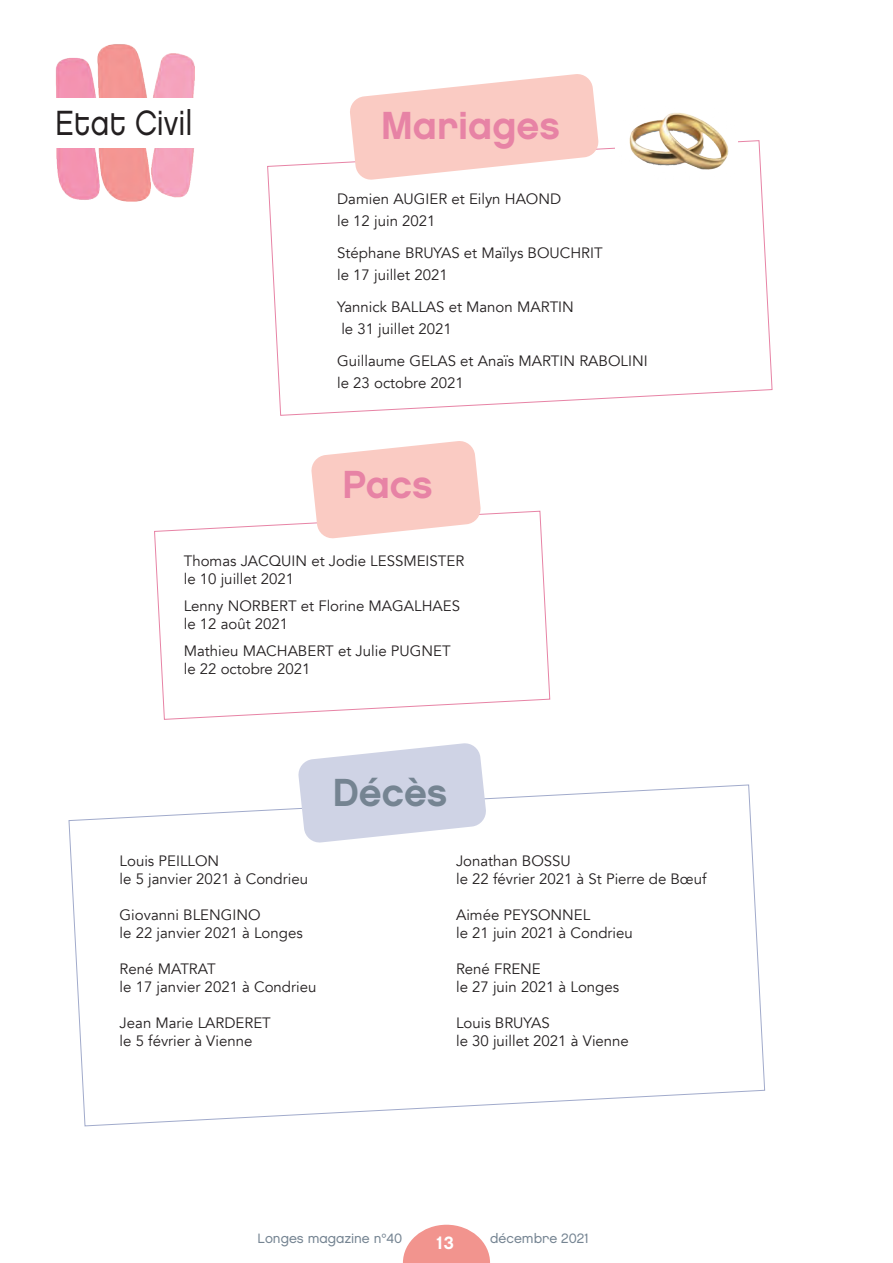
<style>
.page{position:relative;width:893px;height:1263px;background:#fff}
.page>*{position:absolute;margin:0;border:0;box-sizing:border-box;transform-origin:0 0}
.t1{font:39.15px "Chalet New York Nineteen Eighty";color:#e783a5}
.t2{font:39.15px "Chalet New York Nineteen Eighty";color:#758492}
.t3{font:34.95px "Chalet London Nineteen Eighty";color:#231f20;scale:.86 1}
.t4{font:18px "Chalet New York Nineteen Sixty";color:#fff}
.t5{font:15px/18px "Avenir";color:#231f20}
.t6{font:13.5px "Chalet London Nineteen Eighty";color:#758492}
</style>
<div class="page">
<img style="left:56px;top:148px;width:138px;height:54px">
<img style="left:55px;top:44px;width:140px;height:53px">
<svg style="left:403px;top:1225px;width:87px;height:38px"></svg>
<svg style="left:267px;top:140px;width:506px;height:276px"></svg>
<svg style="left:154px;top:510px;width:397px;height:210px"></svg>
<svg style="left:68px;top:784px;width:697px;height:343px"></svg>
<svg style="left:298px;top:743px;width:189px;height:100px"></svg>
<img style="left:615px;top:113px;width:123px;height:67px">
<svg style="left:349px;top:74px;width:250px;height:106px"></svg>
<svg style="left:311px;top:441px;width:170px;height:98px"></svg>
<h2 class="t3" style="left:55px;top:101px;width:161px">Etat Civil</h2>
<h1 class="t1" style="left:381px;top:101px;width:180px">Mariages</h1>
<p class="t5" style="left:337px;top:187px;width:226px;line-height:22.5px">Damien AUGIER et Eilyn HAOND le 12 juin 2021</p>
<p class="t5" style="left:337px;top:241px;width:267px;line-height:22.5px">Stéphane BRUYAS et Maïlys BOUCHRIT le 17 juillet 2021</p>
<p class="t5" style="left:337px;top:295px;width:238px;line-height:22.5px">Yannick BALLAS et Manon MARTIN le 31 juillet 2021</p>
<p class="t5" style="left:337px;top:349px;width:312px;line-height:22.5px">Guillaume GELAS et Anaïs MARTIN RABOLINI le 23 octobre 2021</p>
<h1 class="t1" style="left:343px;top:460px;width:92px">Pacs</h1>
<p class="t5" style="left:184px;top:552px;width:282px">Thomas JACQUIN et Jodie LESSMEISTER le 10 juillet 2021</p>
<p class="t5" style="left:184px;top:597px;width:278px">Lenny NORBERT et Florine MAGALHAES le 12 août 2021</p>
<p class="t5" style="left:184px;top:642px;width:268px">Mathieu MACHABERT et Julie PUGNET le 22 octobre 2021</p>
<p class="t5" style="left:120px;top:852px;width:190px">Louis PEILLON<br>le 5 janvier 2021 à Condrieu</p>
<p class="t5" style="left:120px;top:906px;width:185px">Giovanni BLENGINO<br>le 22 janvier 2021 à Longes</p>
<p class="t5" style="left:120px;top:960px;width:198px">René MATRAT<br>le 17 janvier 2021 à Condrieu</p>
<p class="t5" style="left:120px;top:1014px;width:153px">Jean Marie LARDERET le 5 février à Vienne</p>
<h1 class="t2" style="left:333px;top:768px;width:116px">Décès</h1>
<p class="t5" style="left:456px;top:852px;width:252px">Jonathan BOSSU<br>le 22 février 2021 à St Pierre de Bœuf</p>
<p class="t5" style="left:456px;top:906px;width:178px">Aimée PEYSONNEL<br>le 21 juin 2021 à Condrieu</p>
<p class="t5" style="left:456px;top:960px;width:165px">René FRENE<br>le 27 juin 2021 à Longes</p>
<p class="t5" style="left:456px;top:1014px;width:174px">Louis BRUYAS<br>le 30 juillet 2021 à Vienne</p>
<p class="t6" style="left:258px;top:1230px;width:146px">Longes magazine n°40</p>
<p class="t6" style="left:490px;top:1230px;width:100px">décembre 2021</p>
<p class="t4" style="left:436px;top:1231px;width:19px">13</p>
</div>
